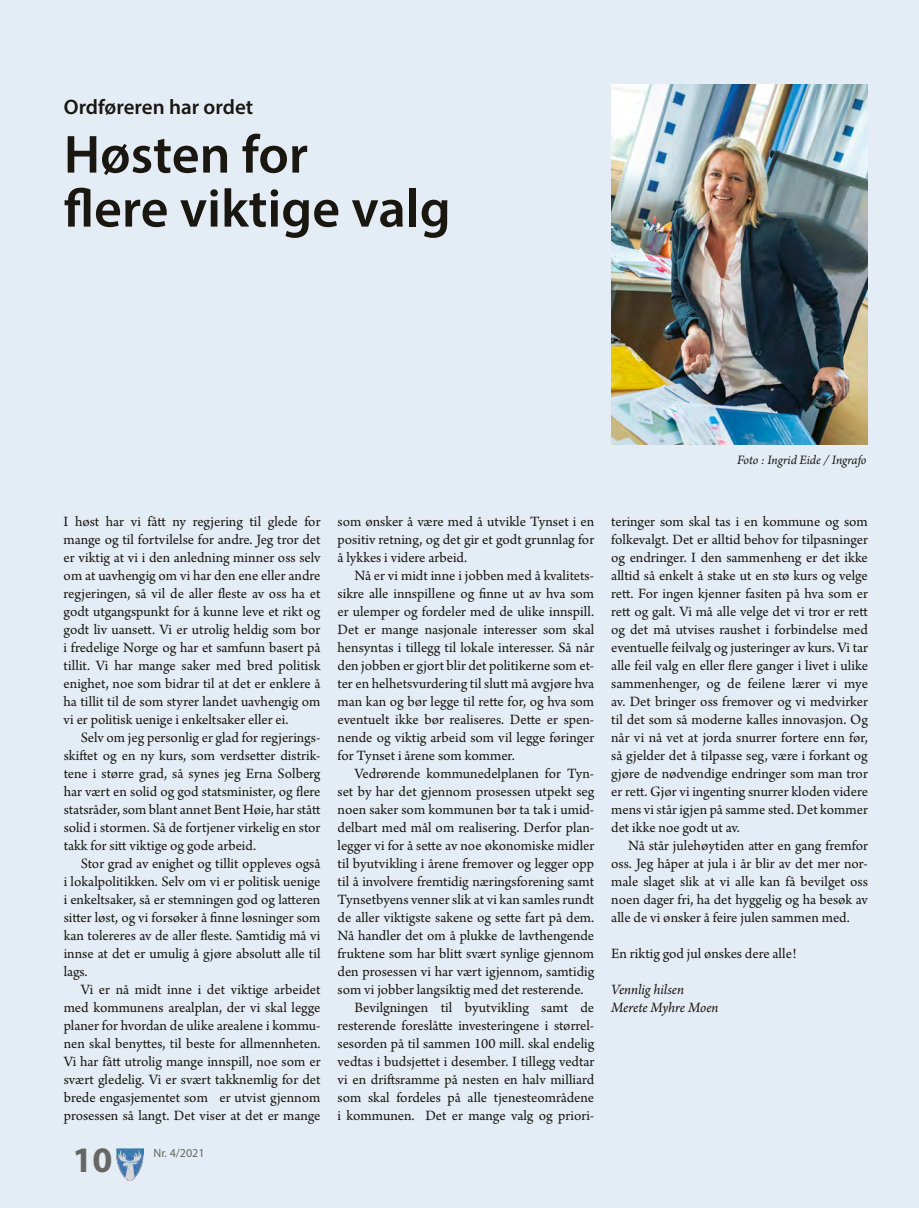
<style>
.page{position:relative;width:919px;height:1208px;background:#fff}
.page>*{position:absolute;margin:0;border:0;box-sizing:border-box;transform-origin:0 0}
.Hovedtittel{font:600 54px "Myriad Pro";color:#1a1711}
.t1{font:700 36px "Myriad Pro";color:#666663}
.Mellomtittel{font:600 21px "Myriad Pro";color:#1a1711}
.Avsnitt_med_førsteli{font:15px/18px "Arno Pro";color:#1a1711;text-align:justify}
.t2{font:italic 15px "Arno Pro";letter-spacing:-.005em;color:#1a1711}
.Bildetekst{font:italic 13.5px "Arno Pro";letter-spacing:-.005em;color:#1a1711}
.t3{font:12px "Myriad Pro";color:#666663}
</style>
<div class="page">
<div style="left:0;top:0;width:918px;height:1208px;background:#e4edf6"></div>
<img style="left:117px;top:1148px;width:27px;height:32px">
<img style="left:611px;top:84px;width:256px;height:360px">
<p class="Mellomtittel" style="left:64px;top:94px;width:191px">Ordføreren har ordet</p>
<p class="Hovedtittel" style="left:64px;top:120px;width:246px">Høsten for</p>
<p class="Hovedtittel" style="left:64px;top:174px;width:388px">flere viktige valg</p>
<p class="Bildetekst" style="left:737px;top:452px;width:131px">Foto : Ingrid Eide / Ingrafo</p>
<p class="Avsnitt_med_førsteli" style="left:64px;top:513px;width:258px">I høst har vi fått ny regjering til glede for mange og til fortvilelse for andre. Jeg tror det er viktig at vi i den anledning minner oss selv om at uavhengig om vi har den ene eller andre regjeringen, så vil de aller fleste av oss ha et godt utgangspunkt for å kunne leve et rikt og godt liv uansett. Vi er utrolig heldig som bor i fredelige Norge og har et samfunn basert på tillit. Vi har mange saker med bred politisk enighet, noe som bidrar til at det er enklere å ha tillit til de som styrer landet uavhengig om vi er politisk uenige i enkeltsaker eller ei.</p>
<p class="Avsnitt_med_førsteli" style="left:64px;top:729px;width:258px;text-indent:17px">Selv om jeg personlig er glad for regjerings&shy;skiftet og en ny kurs, som verdsetter distrik&shy;tene i større grad, så synes jeg Erna Solberg har vært en solid og god statsminister, og flere statsråder, som blant annet Bent Høie, har stått solid i stormen. Så de fortjener virkelig en stor takk for sitt viktige og gode arbeid.</p>
<p class="Avsnitt_med_førsteli" style="left:64px;top:855px;width:258px;text-indent:17px">Stor grad av enighet og tillit oppleves også i lokalpolitikken. Selv om vi er politisk uenige i enkeltsaker, så er stemningen god og latteren sitter løst, og vi forsøker å finne løsninger som kan tolereres av de aller fleste. Samtidig må vi innse at det er umulig å gjøre absolutt alle til lags.</p>
<p class="Avsnitt_med_førsteli" style="left:64px;top:981px;width:258px;text-indent:17px">Vi er nå midt inne i det viktige arbeidet med kommunens arealplan, der vi skal legge planer for hvordan de ulike arealene i kommu&shy;nen skal benyttes, til beste for allmennheten.<br>Vi har fått utrolig mange innspill, noe som er svært gledelig. Vi er svært takknemlig for det brede engasjementet som er utvist gjennom prosessen så langt. Det viser at det er mange</p>
<p class="t1" style="left:72px;top:1136px;width:41px">10</p>
<p class="t3" style="left:153px;top:1145px;width:53px">Nr. 4/2021</p>
<p class="Avsnitt_med_førsteli" style="left:337px;top:513px;width:258px">som ønsker å være med å utvikle Tynset i en positiv retning, og det gir et godt grunnlag for å lykkes i videre arbeid.</p>
<p class="Avsnitt_med_førsteli" style="left:337px;top:567px;width:258px;text-indent:17px">Nå er vi midt inne i jobben med å kvalitets&shy;sikre alle innspillene og finne ut av hva som er ulemper og fordeler med de ulike innspill.<br>Det er mange nasjonale interesser som skal hensyntas i tillegg til lokale interesser. Så når den jobben er gjort blir det politikerne som et&shy;ter en helhetsvurdering til slutt må avgjøre hva man kan og bør legge til rette for, og hva som eventuelt ikke bør realiseres. Dette er spen&shy;nende og viktig arbeid som vil legge føringer for Tynset i årene som kommer.</p>
<p class="Avsnitt_med_førsteli" style="left:337px;top:765px;width:258px;text-indent:17px">Vedrørende kommunedelplanen for Tyn&shy;set by har det gjennom prosessen utpekt seg noen saker som kommunen bør ta tak i umid&shy;delbart med mål om realisering. Derfor plan&shy;legger vi for å sette av noe økonomiske midler til byutvikling i årene fremover og legger opp til å involvere fremtidig næringsforening samt Tynsetbyens venner slik at vi kan samles rundt de aller viktigste sakene og sette fart på dem.<br>Nå handler det om å plukke de lavthengende fruktene som har blitt svært synlige gjennom den prosessen vi har vært igjennom, samtidig som vi jobber langsiktig med det resterende.</p>
<p class="Avsnitt_med_førsteli" style="left:337px;top:999px;width:258px;text-indent:17px">Bevilgningen til byutvikling samt de resterende foreslåtte investeringene i størrel&shy;sesorden på til sammen 100 mill. skal endelig vedtas i budsjettet i desember. I tillegg vedtar vi en driftsramme på nesten en halv milliard som skal fordeles på alle tjenesteområdene i kommunen. Det er mange valg og priori-</p>
<p class="Avsnitt_med_førsteli" style="left:611px;top:513px;width:258px">teringer som skal tas i en kommune og som folkevalgt. Det er alltid behov for tilpasninger og endringer. I den sammenheng er det ikke alltid så enkelt å stake ut en stø kurs og velge rett. For ingen kjenner fasiten på hva som er rett og galt. Vi må alle velge det vi tror er rett og det må utvises raushet i forbindelse med eventuelle feilvalg og justeringer av kurs. Vi tar alle feil valg en eller flere ganger i livet i ulike sammenhenger, og de feilene lærer vi mye av. Det bringer oss fremover og vi medvirker til det som så moderne kalles innovasjon. Og når vi nå vet at jorda snurrer fortere enn før, så gjelder det å tilpasse seg, være i forkant og gjøre de nødvendige endringer som man tror er rett. Gjør vi ingenting snurrer kloden videre mens vi står igjen på samme sted. Det kommer det ikke noe godt ut av.</p>
<p class="Avsnitt_med_førsteli" style="left:611px;top:837px;width:258px;text-indent:17px">Nå står julehøytiden atter en gang fremfor oss. Jeg håper at jula i år blir av det mer nor&shy;male slaget slik at vi alle kan få bevilget oss noen dager fri, ha det hyggelig og ha besøk av alle de vi ønsker å feire julen sammen med.</p>
<p class="Avsnitt_med_førsteli" style="left:611px;top:945px;width:187px">En riktig god jul ønskes dere alle!</p>
<p class="t2" style="left:611px;top:981px;width:74px">Vennlig hilsen</p>
<p class="t2" style="left:611px;top:999px;width:109px">Merete Myhre Moen</p>
</div>
